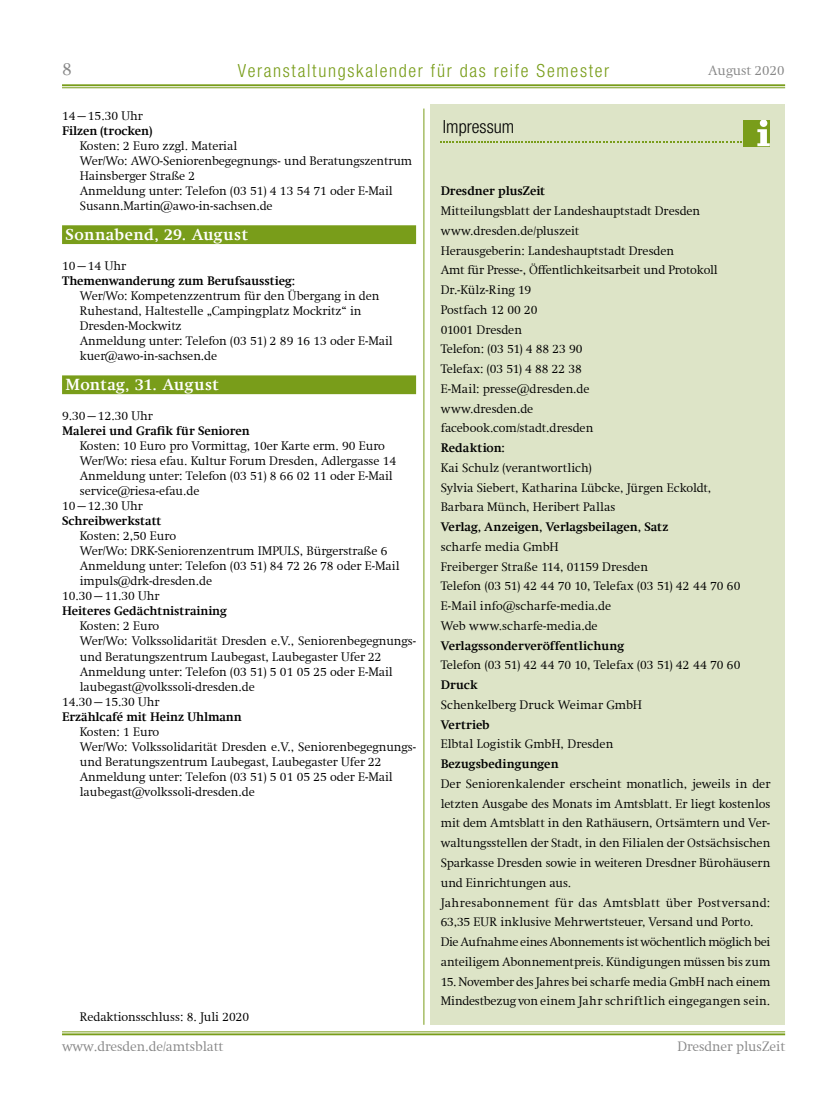
<style>
.page{position:relative;width:833px;height:1117px;background:#fff}
.page>*{position:absolute;margin:0;border:0;box-sizing:border-box;transform-origin:0 0}
.t1{font:300 condensed 18.12px "Helvetica Neue";letter-spacing:.09em;color:#799d1a}
.t2{font:300 condensed 18.12px "Helvetica Neue";color:#000}
.t3{font:300 18.12px "Swift Com";color:#878787}
.Pluszeit_Datum{font:700 16.25px "Swift Com";letter-spacing:.02em;color:#fff}
.t4{font:300 13.75px "Swift Com";letter-spacing:-.005em;color:#878787}
.Fliesstext{font:300 12.5px/19.8px "Swift Com";letter-spacing:-.005em;color:#000}
.Pluszeit_Fliesstext{font:300 12.5px/15px "Swift Com";letter-spacing:-.005em;color:#000}
.Pluszeit_Zeitangabe{font:700 12.5px "Swift Com";letter-spacing:-.005em;color:#000}
.Fliesstext-2{font:700 12.5px "Swift Com";color:#000}
</style>
<div class="page">
<hr style="left:62px;top:1031px;width:723px;height:1px;background:#799d1a">
<hr style="left:62px;top:1033px;width:723px;height:2px;background:#799d1a">
<hr style="left:62px;top:87px;width:723px;height:1px;background:#799d1a">
<hr style="left:62px;top:84px;width:723px;height:2px;background:#799d1a">
<hr style="left:423px;top:108px;width:1px;height:916px;background:#799d1a">
<div style="left:430px;top:105px;width:354px;height:919px;background:#dde4c7"></div>
<div style="left:62px;top:225px;width:354px;height:19px;background:#799d1a"></div>
<div style="left:62px;top:375px;width:354px;height:19px;background:#799d1a"></div>
<div style="left:743px;top:120px;width:26px;height:26px;background:#799d1a"></div>
<svg style="left:757px;top:129px;width:12px;height:17px"></svg>
<div style="left:760px;top:120px;width:7px;height:7px;background:#fff;border-radius:50%"></div>
<svg style="left:440px;top:141px;width:302px;height:1px"></svg>
<h1 class="t3" style="left:62px;top:58px;width:11px">8</h1>
<h1 class="t1" style="left:238px;top:60px;width:373px">Veranstaltungskalender für das reife Semester</h1>
<p class="t4" style="left:708px;top:62px;width:78px">August 2020</p>
<p class="Pluszeit_Fliesstext" style="left:62px;top:108px;width:82px">14–15.30 Uhr</p>
<p class="Pluszeit_Zeitangabe" style="left:62px;top:123px;width:92px">Filzen (trocken)</p>
<p class="Pluszeit_Fliesstext" style="left:80px;top:138px;width:159px">Kosten: 2 Euro zzgl. Material</p>
<p class="Pluszeit_Fliesstext" style="left:80px;top:153px;width:334px">Wer/Wo: AWO-Seniorenbegegnungs- und Beratungszentrum</p>
<p class="Pluszeit_Fliesstext" style="left:80px;top:168px;width:117px">Hainsberger Straße 2</p>
<p class="Pluszeit_Fliesstext" style="left:80px;top:183px;width:314px">Anmeldung unter: Telefon (03 51) 4 13 54 71 oder E-Mail</p>
<p class="Pluszeit_Fliesstext" style="left:80px;top:198px;width:194px">Susann.Martin@awo-in-sachsen.de</p>
<p class="Pluszeit_Datum" style="left:66px;top:225px;width:184px">Sonnabend, 29. August</p>
<p class="Pluszeit_Fliesstext" style="left:62px;top:258px;width:65px">10–14 Uhr</p>
<p class="Pluszeit_Zeitangabe" style="left:62px;top:273px;width:235px">Themenwanderung zum Berufsausstieg:</p>
<p class="Pluszeit_Fliesstext" style="left:80px;top:288px;width:301px">Wer/Wo: Kompetenzzentrum für den Übergang in den</p>
<p class="Pluszeit_Fliesstext" style="left:80px;top:303px;width:283px">Ruhestand, Haltestelle „Campingplatz Mockritz“ in</p>
<p class="Pluszeit_Fliesstext" style="left:80px;top:318px;width:103px">Dresden-Mockwitz</p>
<p class="Pluszeit_Fliesstext" style="left:80px;top:333px;width:314px">Anmeldung unter: Telefon (03 51) 2 89 16 13 oder E-Mail</p>
<p class="Pluszeit_Fliesstext" style="left:80px;top:348px;width:139px">kuer@awo-in-sachsen.de</p>
<p class="Pluszeit_Datum" style="left:66px;top:375px;width:155px">Montag, 31. August</p>
<p class="Pluszeit_Fliesstext" style="left:62px;top:408px;width:92px">9.30–12.30 Uhr</p>
<p class="Pluszeit_Zeitangabe" style="left:62px;top:423px;width:189px">Malerei und Grafik für Senioren</p>
<p class="Pluszeit_Fliesstext" style="left:80px;top:438px;width:307px">Kosten: 10 Euro pro Vormittag, 10er Karte erm. 90 Euro</p>
<p class="Pluszeit_Fliesstext" style="left:80px;top:453px;width:318px">Wer/Wo: riesa efau. Kultur Forum Dresden, Adlergasse 14</p>
<p class="Pluszeit_Fliesstext" style="left:80px;top:468px;width:314px">Anmeldung unter: Telefon (03 51) 8 66 02 11 oder E-Mail</p>
<p class="Pluszeit_Fliesstext" style="left:80px;top:483px;width:121px">service@riesa-efau.de</p>
<p class="Pluszeit_Fliesstext" style="left:62px;top:498px;width:82px">10–12.30 Uhr</p>
<p class="Pluszeit_Zeitangabe" style="left:62px;top:513px;width:101px">Schreibwerkstatt</p>
<p class="Pluszeit_Fliesstext" style="left:80px;top:528px;width:98px">Kosten: 2,50 Euro</p>
<p class="Pluszeit_Fliesstext" style="left:80px;top:543px;width:309px">Wer/Wo: DRK-Seniorenzentrum IMPULS, Bürgerstraße 6</p>
<p class="Pluszeit_Fliesstext" style="left:80px;top:558px;width:321px">Anmeldung unter: Telefon (03 51) 84 72 26 78 oder E-Mail</p>
<p class="Pluszeit_Fliesstext" style="left:80px;top:573px;width:134px">impuls@drk-dresden.de</p>
<p class="Pluszeit_Fliesstext" style="left:62px;top:588px;width:99px">10.30–11.30 Uhr</p>
<p class="Pluszeit_Zeitangabe" style="left:62px;top:603px;width:166px">Heiteres Gedächtnistraining</p>
<p class="Pluszeit_Fliesstext" style="left:80px;top:618px;width:81px">Kosten: 2 Euro</p>
<p class="Pluszeit_Fliesstext" style="left:80px;top:633px;width:338px">Wer/Wo: Volkssolidarität Dresden e.V., Seniorenbegegnungs&shy;und Beratungszentrum Laubegast, Laubegaster Ufer 22</p>
<p class="Pluszeit_Fliesstext" style="left:80px;top:663px;width:314px">Anmeldung unter: Telefon (03 51) 5 01 05 25 oder E-Mail</p>
<p class="Pluszeit_Fliesstext" style="left:80px;top:678px;width:177px">laubegast@volkssoli-dresden.de</p>
<p class="Pluszeit_Fliesstext" style="left:62px;top:693px;width:99px">14.30–15.30 Uhr</p>
<p class="Pluszeit_Zeitangabe" style="left:62px;top:708px;width:181px">Erzählcafé mit Heinz Uhlmann</p>
<p class="Pluszeit_Fliesstext" style="left:80px;top:723px;width:81px">Kosten: 1 Euro</p>
<p class="Pluszeit_Fliesstext" style="left:80px;top:738px;width:338px">Wer/Wo: Volkssolidarität Dresden e.V., Seniorenbegegnungs&shy;und Beratungszentrum Laubegast, Laubegaster Ufer 22</p>
<p class="Pluszeit_Fliesstext" style="left:80px;top:768px;width:314px">Anmeldung unter: Telefon (03 51) 5 01 05 25 oder E-Mail</p>
<p class="Pluszeit_Fliesstext" style="left:80px;top:783px;width:177px">laubegast@volkssoli-dresden.de</p>
<p class="Pluszeit_Fliesstext" style="left:80px;top:1008px;width:171px">Redaktionsschluss: 8. Juli 2020</p>
<p class="t2" style="left:443px;top:116px;width:73px">Impressum</p>
<p class="Fliesstext-2" style="left:441px;top:184px;width:106px">Dresdner plusZeit</p>
<p class="Fliesstext" style="left:441px;top:201px;width:261px">Mitteilungsblatt der Landeshauptstadt Dresden</p>
<p class="Fliesstext" style="left:441px;top:221px;width:140px">www.dresden.de/pluszeit</p>
<p class="Fliesstext" style="left:441px;top:240px;width:235px">Herausgeberin: Landeshauptstadt Dresden</p>
<p class="Fliesstext" style="left:441px;top:260px;width:278px">Amt für Presse-, Öffentlichkeitsarbeit und Protokoll</p>
<p class="Fliesstext" style="left:441px;top:280px;width:92px">Dr.-Külz-Ring 19</p>
<p class="Fliesstext" style="left:441px;top:300px;width:98px">Postfach 12 00 20</p>
<p class="Fliesstext" style="left:441px;top:319px;width:83px">01001 Dresden</p>
<p class="Fliesstext" style="left:441px;top:339px;width:143px">Telefon: (03 51) 4 88 23 90</p>
<p class="Fliesstext" style="left:441px;top:359px;width:143px">Telefax: (03 51) 4 88 22 38</p>
<p class="Fliesstext" style="left:441px;top:379px;width:150px">E-Mail: presse@dresden.de</p>
<p class="Fliesstext" style="left:441px;top:398px;width:94px">www.dresden.de</p>
<p class="Fliesstext" style="left:441px;top:418px;width:154px">facebook.com/stadt.dresden</p>
<p class="Fliesstext-2" style="left:441px;top:440px;width:66px">Redaktion:</p>
<p class="Fliesstext" style="left:441px;top:458px;width:152px">Kai Schulz (verantwortlich)</p>
<p class="Fliesstext" style="left:441px;top:477px;width:272px">Sylvia Siebert, Katharina Lübcke, Jürgen Eckoldt,</p>
<p class="Fliesstext" style="left:441px;top:497px;width:176px">Barbara Münch, Heribert Pallas</p>
<p class="Fliesstext-2" style="left:441px;top:519px;width:229px">Verlag, Anzeigen, Verlagsbeilagen, Satz</p>
<p class="Fliesstext" style="left:441px;top:536px;width:120px">scharfe media GmbH</p>
<p class="Fliesstext" style="left:441px;top:556px;width:209px">Freiberger Straße 114, 01159 Dresden</p>
<p class="Fliesstext" style="left:441px;top:576px;width:301px">Telefon (03 51) 42 44 70 10, Telefax (03 51) 42 44 70 60</p>
<p class="Fliesstext" style="left:441px;top:596px;width:172px">E-Mail info@scharfe-media.de</p>
<p class="Fliesstext" style="left:441px;top:615px;width:158px">Web www.scharfe-media.de</p>
<p class="Fliesstext-2" style="left:441px;top:638px;width:185px">Verlagssonderveröffentlichung</p>
<p class="Fliesstext" style="left:441px;top:655px;width:301px">Telefon (03 51) 42 44 70 10, Telefax (03 51) 42 44 70 60</p>
<p class="Fliesstext-2" style="left:441px;top:677px;width:38px">Druck</p>
<p class="Fliesstext" style="left:441px;top:694px;width:203px">Schenkelberg Druck Weimar GmbH</p>
<p class="Fliesstext-2" style="left:441px;top:717px;width:50px">Vertrieb</p>
<p class="Fliesstext" style="left:441px;top:734px;width:174px">Elbtal Logistik GmbH, Dresden</p>
<p class="Fliesstext-2" style="left:441px;top:756px;width:119px">Bezugsbedingungen</p>
<p class="Fliesstext" style="left:441px;top:773px;width:331px;text-align:justify">Der Seniorenkalender erscheint monatlich, jeweils in der letzten Ausgabe des Monats im Amtsblatt. Er liegt kostenlos mit dem Amtsblatt in den Rathäusern, Ortsämtern und Ver&shy;waltungsstellen der Stadt, in den Filialen der Ostsächsischen Sparkasse Dresden sowie in weiteren Dresdner Bürohäusern und Einrichtungen aus.</p>
<p class="Fliesstext" style="left:441px;top:892px;width:331px">Jahresabonnement für das Amtsblatt über Postversand:<br>63,35 EUR inklusive Mehrwertsteuer, Versand und Porto.</p>
<p class="Fliesstext" style="left:441px;top:931px;width:331px">Die Aufnahme eines Abonnements ist wöchentlich möglich bei anteiligem Abonnementpreis. Kündigungen müssen bis zum</p>
<p class="Fliesstext" style="left:441px;top:971px;width:331px">15. November des Jahres bei scharfe media GmbH nach einem<br>Mindestbezug von einem Jahr schriftlich eingegangen sein.</p>
<p class="t4" style="left:62px;top:1037px;width:163px">www.dresden.de/amtsblatt</p>
<p class="t4" style="left:677px;top:1037px;width:109px">Dresdner plusZeit</p>
</div>
